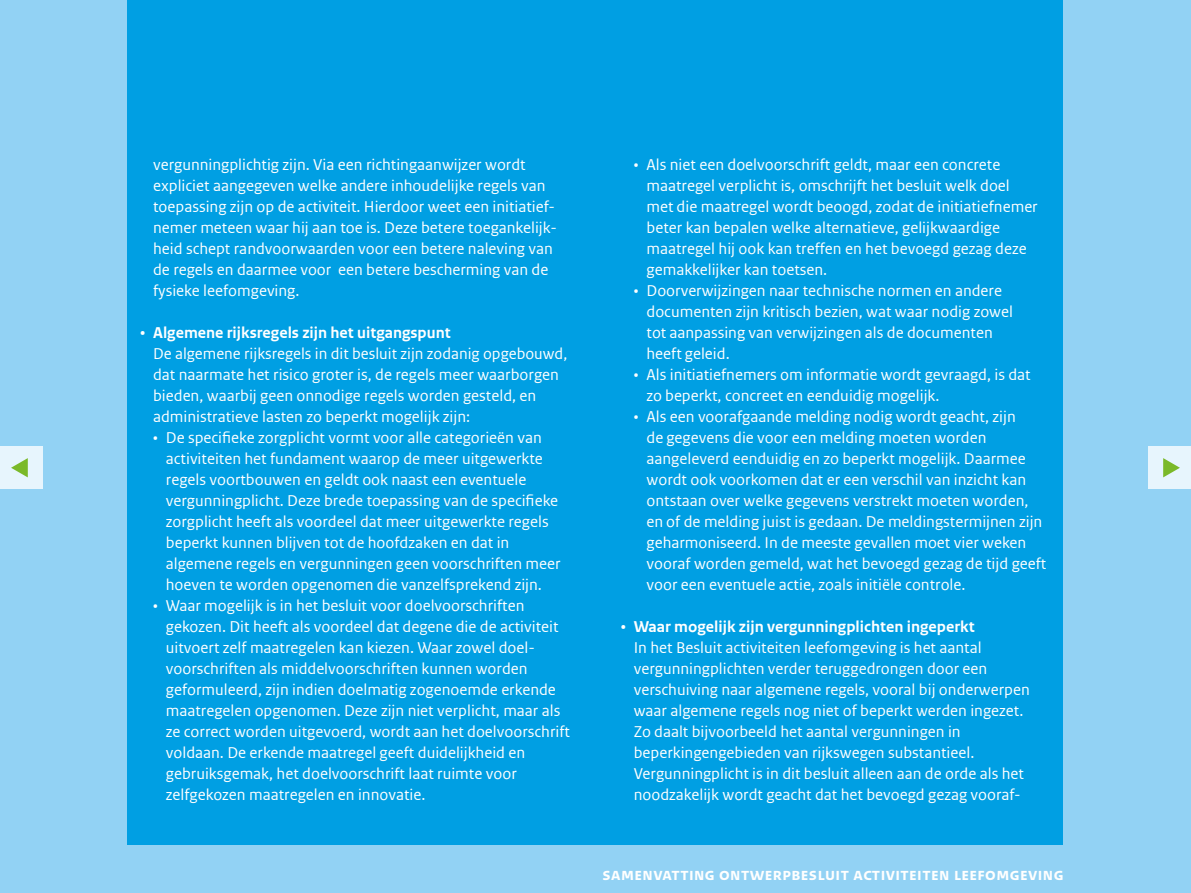
<style>
.page{position:relative;width:1191px;height:893px;background:#92d2f4}
.page>*{position:absolute;margin:0;border:0;box-sizing:border-box;transform-origin:0 0}
.t1{font:700 18px "Rijksoverheid Sans Text";letter-spacing:.025em;color:#fff}
.t2{font:16.5px/21px "Rijksoverheid Sans Web Text";color:#fff}
.t3{font:700 16.5px "Rijksoverheid Sans Web Text";color:#fff}
</style>
<div class="page">
<div style="left:128px;top:0;width:935px;height:844px;background:#009fe3"></div>
<div style="left:0;top:446px;width:43px;height:43px;background:#e7f5fd"></div>
<svg style="left:11px;top:458px;width:17px;height:19px"></svg>
<div style="left:1148px;top:446px;width:43px;height:43px;background:#e7f5fd"></div>
<svg style="left:1163px;top:458px;width:16px;height:19px"></svg>
<p class="t2" style="left:153px;top:154px;width:405px">vergunningplichtig zijn. Via een richtingaanwijzer wordt expliciet aangegeven welke andere inhoudelijke regels van toepassing zijn op de activiteit. Hierdoor weet een initiatief&shy;nemer meteen waar hij aan toe is. Deze betere toegankelijk&shy;heid schept randvoorwaarden voor een betere naleving van de regels en daarmee voor een betere bescherming van de fysieke leefomgeving.</p>
<p class="t3" style="left:140px;top:323px;width:312px">• Algemene rijksregels zijn het uitgangspunt</p>
<p class="t2" style="left:153px;top:343px;width:416px">De algemene rijksregels in dit besluit zijn zodanig opgebouwd, dat naarmate het risico groter is, de regels meer waarborgen bieden, waarbij geen onnodige regels worden gesteld, en administratieve lasten zo beperkt mogelijk zijn:</p>
<p class="t2" style="left:166px;top:427px;width:396px;text-indent:-13px">• De specifieke zorgplicht vormt voor alle categorieën van activiteiten het fundament waarop de meer uitgewerkte regels voortbouwen en geldt ook naast een eventuele vergunningplicht. Deze brede toepassing van de specifieke zorgplicht heeft als voordeel dat meer uitgewerkte regels beperkt kunnen blijven tot de hoofdzaken en dat in algemene regels en vergunningen geen voorschriften meer hoeven te worden opgenomen die vanzelfsprekend zijn.</p>
<p class="t2" style="left:166px;top:595px;width:405px;text-indent:-13px">• Waar mogelijk is in het besluit voor doelvoorschriften gekozen. Dit heeft als voordeel dat degene die de activiteit uitvoert zelf maatregelen kan kiezen. Waar zowel doel&shy;voorschriften als middelvoorschriften kunnen worden geformuleerd, zijn indien doelmatig zogenoemde erkende maatregelen opgenomen. Deze zijn niet verplicht, maar als ze correct worden uitgevoerd, wordt aan het doelvoorschrift voldaan. De erkende maatregel geeft duidelijkheid en gebruiksgemak, het doelvoorschrift laat ruimte voor zelfgekozen maatregelen en innovatie.</p>
<p class="t2" style="left:646px;top:154px;width:393px;text-indent:-13px">• Als niet een doelvoorschrift geldt, maar een concrete maatregel verplicht is, omschrijft het besluit welk doel met die maatregel wordt beoogd, zodat de initiatiefnemer beter kan bepalen welke alternatieve, gelijkwaardige maatregel hij ook kan treffen en het bevoegd gezag deze gemakkelijker kan toetsen.</p>
<p class="t2" style="left:646px;top:280px;width:368px;text-indent:-13px">• Doorverwijzingen naar technische normen en andere documenten zijn kritisch bezien, wat waar nodig zowel tot aanpassing van verwijzingen als de documenten heeft geleid.</p>
<p class="t2" style="left:646px;top:364px;width:386px;text-indent:-13px">• Als initiatiefnemers om informatie wordt gevraagd, is dat zo beperkt, concreet en eenduidig mogelijk.</p>
<p class="t2" style="left:646px;top:406px;width:401px;text-indent:-13px">• Als een voorafgaande melding nodig wordt geacht, zijn<br>de gegevens die voor een melding moeten worden aangeleverd eenduidig en zo beperkt mogelijk. Daarmee wordt ook voorkomen dat er een verschil van inzicht kan ontstaan over welke gegevens verstrekt moeten worden, en of de melding juist is gedaan. De meldingstermijnen zijn geharmoniseerd. In de meeste gevallen moet vier weken vooraf worden gemeld, wat het bevoegd gezag de tijd geeft voor een eventuele actie, zoals initiële controle.</p>
<p class="t3" style="left:621px;top:617px;width:355px">• Waar mogelijk zijn vergunningplichten ingeperkt</p>
<p class="t2" style="left:634px;top:637px;width:397px">In het Besluit activiteiten leefomgeving is het aantal vergunningplichten verder teruggedrongen door een verschuiving naar algemene regels, vooral bij onderwerpen waar algemene regels nog niet of beperkt werden ingezet.<br>Zo daalt bijvoorbeeld het aantal vergunningen in beperkingengebieden van rijkswegen substantieel.<br>Vergunningplicht is in dit besluit alleen aan de orde als het noodzakelijk wordt geacht dat het bevoegd gezag vooraf-</p>
<p class="t1" style="left:602px;top:864px;width:462px">samenvatting ontwerpbesluit activiteiten leefomgeving</p>
</div>
